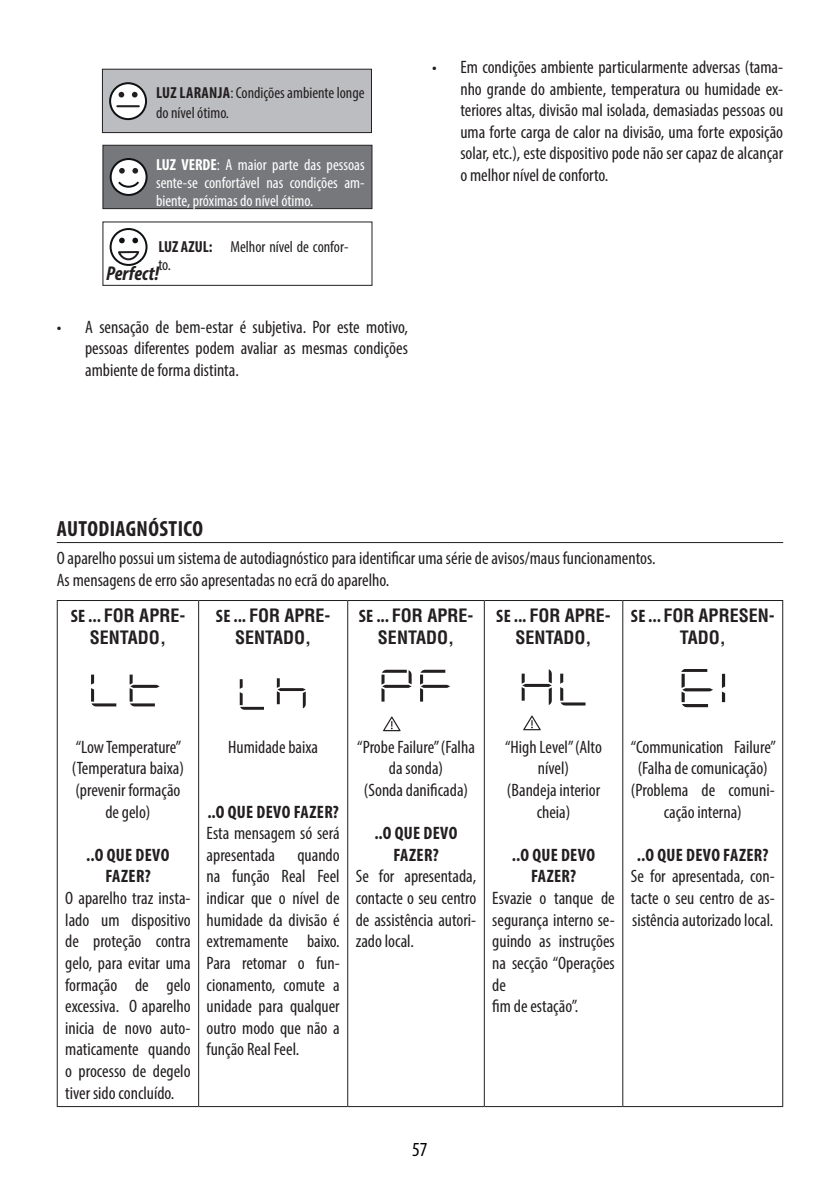
<style>
.page{position:relative;width:840px;height:1191px;background:#fff}
.page>*{position:absolute;margin:0;border:0;box-sizing:border-box;transform-origin:0 0}
.t1{font:700 condensed 22px "Myriad Pro";letter-spacing:.02em;color:#231f20}
.t2{font:italic 700 condensed 20px "Myriad Pro";color:#231f20}
.t3{font:condensed 20px "Myriad Pro";color:#000}
.testo_par{font:condensed 18px/21.6px "Myriad Pro";color:#231f20;text-align:justify}
.t4{font:700 condensed 18px/21.6px "Helvetica";color:#231f20;text-align:center}
.t5{font:700 condensed 18px/21.6px "Myriad Pro";letter-spacing:.02em;color:#231f20;text-align:center}
.t6{font:condensed 16px/18px "Myriad Pro";color:#fff;text-align:justify}
.t7{font:condensed 16px/19.2px "Myriad Pro";color:#231f20}
.s1{font-weight:700}
.s2{font-family:"Myriad Pro"}
</style>
<div class="page">
<hr style="left:57px;top:542px;width:725px;height:1px;background:#231f20">
<hr style="left:57px;top:600px;width:141px;height:1px;background:#231f20">
<hr style="left:57px;top:601px;width:1px;height:505px;background:#231f20">
<hr style="left:198px;top:600px;width:149px;height:1px;background:#231f20">
<hr style="left:198px;top:601px;width:1px;height:505px;background:#231f20">
<hr style="left:347px;top:600px;width:137px;height:1px;background:#231f20">
<hr style="left:347px;top:601px;width:1px;height:505px;background:#231f20">
<hr style="left:484px;top:600px;width:138px;height:1px;background:#231f20">
<hr style="left:483px;top:601px;width:1px;height:505px;background:#231f20">
<hr style="left:622px;top:600px;width:160px;height:1px;background:#231f20">
<hr style="left:622px;top:601px;width:1px;height:505px;background:#231f20">
<hr style="left:781px;top:601px;width:1px;height:505px;background:#231f20">
<hr style="left:57px;top:1106px;width:141px;height:1px;background:#231f20">
<hr style="left:198px;top:1106px;width:149px;height:1px;background:#231f20">
<hr style="left:347px;top:1106px;width:137px;height:1px;background:#231f20">
<hr style="left:484px;top:1106px;width:138px;height:1px;background:#231f20">
<hr style="left:622px;top:1106px;width:160px;height:1px;background:#231f20">
<svg style="left:91px;top:674px;width:25px;height:32px"></svg>
<svg style="left:129px;top:674px;width:31px;height:32px"></svg>
<svg style="left:277px;top:678px;width:28px;height:30px"></svg>
<svg style="left:239px;top:679px;width:25px;height:31px"></svg>
<svg style="left:381px;top:670px;width:30px;height:31px"></svg>
<svg style="left:420px;top:670px;width:30px;height:31px"></svg>
<svg style="left:383px;top:716px;width:17px;height:15px"></svg>
<svg style="left:521px;top:669px;width:30px;height:36px"></svg>
<svg style="left:560px;top:673px;width:25px;height:32px"></svg>
<svg style="left:523px;top:715px;width:17px;height:15px"></svg>
<svg style="left:721px;top:674px;width:3px;height:28px"></svg>
<svg style="left:681px;top:669px;width:31px;height:38px"></svg>
<div style="left:102px;top:145px;width:270px;height:64px;background:#76787b;border:1px solid #231f20"></div>
<svg style="left:111px;top:159px;width:35px;height:36px"></svg>
<div style="left:110px;top:158px;width:37px;height:38px;border:2px solid #0e1214;border-radius:50%"></div>
<svg style="left:110px;top:229px;width:36px;height:36px"></svg>
<div style="left:109px;top:228px;width:38px;height:38px;border:2px solid #0e1214;border-radius:50%"></div>
<svg style="left:116px;top:249px;width:25px;height:12px"></svg>
<svg style="left:119px;top:238px;width:6px;height:5px"></svg>
<svg style="left:132px;top:238px;width:6px;height:5px"></svg>
<svg style="left:116px;top:168px;width:25px;height:21px"></svg>
<div style="left:102px;top:221px;width:270px;height:65px;border:1px solid #231f20"></div>
<div style="left:102px;top:69px;width:270px;height:64px;background:#bcbdc0;border:1px solid #231f20"></div>
<svg style="left:110px;top:83px;width:36px;height:36px"></svg>
<div style="left:109px;top:82px;width:38px;height:38px;border:2px solid #0e1214;border-radius:50%"></div>
<svg style="left:118px;top:92px;width:6px;height:5px"></svg>
<svg style="left:132px;top:92px;width:5px;height:5px"></svg>
<hr style="left:116px;top:105px;width:24px;height:2px;background:#231f20">
<p class="t7" style="left:156px;top:83px;width:210px"><span class="s1">LUZ LARANJA</span>: Condições ambiente longe do nível ótimo.</p>
<p class="t6" style="left:156px;top:155px;width:210px"><span class="s1">LUZ VERDE</span>: A maior parte das pessoas sente-se confortável nas condições am&shy;biente, próximas do nível ótimo.</p>
<p class="t7" style="left:158px;top:238px;width:191px;line-height:18px"><span class="s1">LUZ AZUL:</span> Melhor nível de confor&shy;to.</p>
<p class="t2" style="left:106px;top:261px;width:54px">Perfect!</p>
<p class="testo_par" style="left:85px;top:316px;width:324px;text-indent:-28px">• A sensação de bem-estar é subjetiva. Por este motivo, pessoas diferentes podem avaliar as mesmas condições ambiente de forma distinta.</p>
<p class="testo_par" style="left:460px;top:56px;width:324px;text-indent:-28px">• Em condições ambiente particularmente adversas (tama&shy;nho grande do ambiente, temperatura ou humidade ex&shy;teriores altas, divisão mal isolada, demasiadas pessoas ou uma forte carga de calor na divisão, uma forte exposição solar, etc.), este dispositivo pode não ser capaz de alcançar o melhor nível de conforto.</p>
<p class="t1" style="left:57px;top:515px;width:147px">AUTODIAGNÓSTICO</p>
<p class="testo_par" style="left:57px;top:547px;width:600px">O aparelho possui um sistema de autodiagnóstico para identificar uma série de avisos/maus funcionamentos.</p>
<p class="testo_par" style="left:57px;top:569px;width:334px">As mensagens de erro são apresentadas no ecrã do aparelho.</p>
<p class="t4" style="left:71px;top:605px;width:116px"><span class="s2">SE ...</span> FOR APRE-<br>SENTADO,</p>
<p class="t4" style="left:216px;top:605px;width:116px"><span class="s2">SE ...</span> FOR APRE-<br>SENTADO,</p>
<p class="t4" style="left:358px;top:605px;width:116px"><span class="s2">SE ...</span> FOR APRE-<br>SENTADO,</p>
<p class="t4" style="left:496px;top:605px;width:116px"><span class="s2">SE ...</span> FOR APRE-<br>SENTADO,</p>
<p class="t4" style="left:630px;top:605px;width:145px"><span class="s2">SE ...</span> FOR APRESEN-<br>TADO,</p>
<p class="testo_par" style="left:72px;top:736px;width:113px">“Low Temperature” (Temperatura baixa)</p>
<p class="testo_par" style="left:75px;top:779px;width:106px;text-align:center">(prevenir formação de gelo)</p>
<p class="t5" style="left:86px;top:843px;width:84px">..O QUE DEVO<br>FAZER?</p>
<p class="testo_par" style="left:65px;top:887px;width:127px">O aparelho traz insta&shy;lado um dispositivo de proteção contra gelo, para evitar uma formação de gelo excessiva. O aparelho inicia de novo auto&shy;maticamente quando o processo de degelo tiver sido concluído.</p>
<p class="testo_par" style="left:228px;top:736px;width:91px">Humidade baixa</p>
<p class="t5" style="left:207px;top:800px;width:133px">..O QUE DEVO FAZER?</p>
<p class="testo_par" style="left:206px;top:822px;width:134px">Esta mensagem só será apresentada quando na função Real Feel indicar que o nível de humidade da divisão é extremamente baixo.<br>Para retomar o fun&shy;cionamento, comute a unidade para qualquer outro modo que não a função Real Feel.</p>
<p class="testo_par" style="left:357px;top:736px;width:119px;text-align:center">“Probe Failure” (Falha da sonda)</p>
<p class="testo_par" style="left:364px;top:779px;width:106px">(Sonda danificada)</p>
<p class="t5" style="left:374px;top:822px;width:84px">..O QUE DEVO<br>FAZER?</p>
<p class="testo_par" style="left:355px;top:865px;width:122px">Se for apresentada, contacte o seu centro de assistência autori&shy;zado local.</p>
<p class="testo_par" style="left:505px;top:736px;width:98px;text-align:center">“High Level” (Alto nível)</p>
<p class="testo_par" style="left:506px;top:779px;width:95px;text-align:center">(Bandeja interior cheia)</p>
<p class="t5" style="left:511px;top:843px;width:84px">..O QUE DEVO<br>FAZER?</p>
<p class="testo_par" style="left:492px;top:887px;width:124px">Esvazie o tanque de segurança interno se&shy;guindo as instruções na secção “Operações de</p>
<p class="testo_par" style="left:492px;top:995px;width:87px">fim de estação”.</p>
<p class="testo_par" style="left:630px;top:736px;width:147px;text-align:center">“Communication Failure” (Falha de comunicação)</p>
<p class="testo_par" style="left:630px;top:779px;width:145px;text-align:center">(Problema de comuni&shy;cação interna)</p>
<p class="t5" style="left:636px;top:843px;width:133px">..O QUE DEVO FAZER?</p>
<p class="testo_par" style="left:630px;top:865px;width:145px">Se for apresentada, con&shy;tacte o seu centro de as&shy;sistência autorizado local.</p>
<p class="t3" style="left:412px;top:1137px;width:17px">57</p>
</div>
